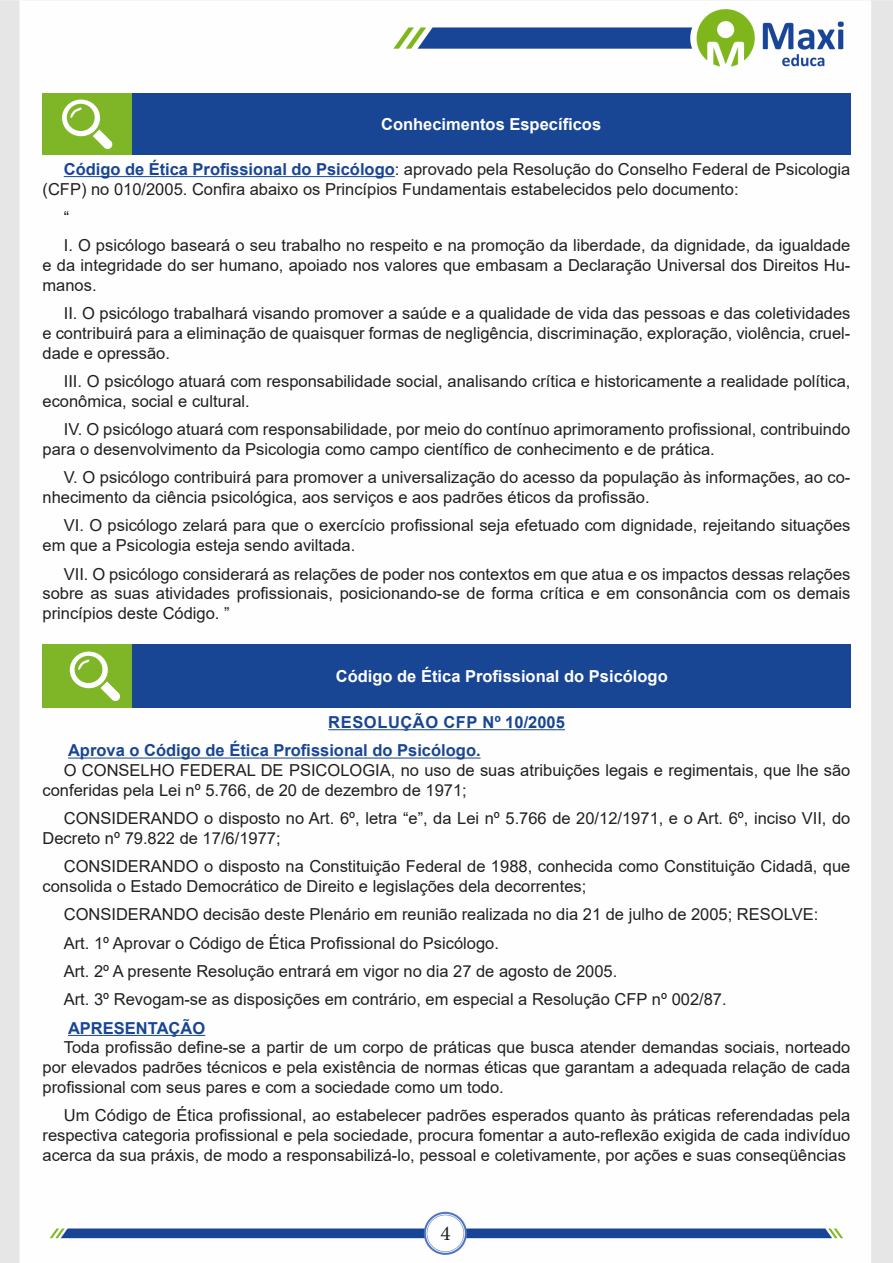
<style>
.page{position:relative;width:893px;height:1263px;background:#fff}
.page>*{position:absolute;margin:0;border:0;box-sizing:border-box;transform-origin:0 0}
.t1{font:21px "Minion Pro";color:#231f20}
.Texto{font:16.5px/19.8px "Arial";color:#231f20}
.t2{font:700 16.5px "Arial";color:#184695}
.Titulo{font:700 16.5px "Arial";color:#fff}
.Titulo_de_Caixa{font:700 16.5px "Arial";color:#fff}
.t3{font:700 16.5px "Arial";letter-spacing:.035em;color:#184695}
.s1{font-weight:700;color:#184695}
</style>
<div class="page">
<img style="left:0;top:0;width:893px;height:1263px">
<hr style="left:64px;top:176px;width:331px;height:1px;background:#184695">
<hr style="left:328px;top:729px;width:237px;height:1px;background:#184695">
<hr style="left:68px;top:758px;width:413px;height:1px;background:#184695">
<hr style="left:68px;top:1035px;width:137px;height:1px;background:#184695">
<div style="left:43px;top:94px;width:89px;height:61px;background:#7fb628"></div>
<div style="left:132px;top:94px;width:718px;height:61px;background:#184695"></div>
<svg style="left:62px;top:100px;width:51px;height:49px"></svg>
<div style="left:43px;top:644px;width:89px;height:64px;background:#7fb628"></div>
<div style="left:132px;top:644px;width:718px;height:64px;background:#184695"></div>
<svg style="left:70px;top:651px;width:50px;height:50px"></svg>
<p class="Titulo_de_Caixa" style="left:381px;top:113px;width:222px">Conhecimentos Específicos</p>
<p class="Texto" style="left:43px;top:159px;width:809px;text-indent:21px"><span class="s1">Código de Ética Profissional do Psicólogo</span>: aprovado pela Resolução do Conselho Federal de Psicologia (CFP) no 010/2005. Confira abaixo os Princípios Fundamentais estabelecidos pelo documento:</p>
<p class="Texto" style="left:64px;top:207px;width:7px">“</p>
<p class="Texto" style="left:43px;top:235px;width:809px;text-align:justify;text-indent:21px">I. O psicólogo baseará o seu trabalho no respeito e na promoção da liberdade, da dignidade, da igualdade e da integridade do ser humano, apoiado nos valores que embasam a Declaração Universal dos Direitos Hu&shy;manos.</p>
<p class="Texto" style="left:43px;top:303px;width:809px;text-align:justify;text-indent:21px">II. O psicólogo trabalhará visando promover a saúde e a qualidade de vida das pessoas e das coletividades e contribuirá para a eliminação de quaisquer formas de negligência, discriminação, exploração, violência, cruel&shy;dade e opressão.</p>
<p class="Texto" style="left:43px;top:371px;width:809px;text-indent:21px">III. O psicólogo atuará com responsabilidade social, analisando crítica e historicamente a realidade política, econômica, social e cultural.</p>
<p class="Texto" style="left:43px;top:419px;width:809px;text-indent:21px">IV. O psicólogo atuará com responsabilidade, por meio do contínuo aprimoramento profissional, contribuindo para o desenvolvimento da Psicologia como campo científico de conhecimento e de prática.</p>
<p class="Texto" style="left:43px;top:467px;width:809px;text-indent:21px">V. O psicólogo contribuirá para promover a universalização do acesso da população às informações, ao co&shy;nhecimento da ciência psicológica, aos serviços e aos padrões éticos da profissão.</p>
<p class="Texto" style="left:43px;top:516px;width:809px;text-indent:21px">VI. O psicólogo zelará para que o exercício profissional seja efetuado com dignidade, rejeitando situações em que a Psicologia esteja sendo aviltada.</p>
<p class="Texto" style="left:43px;top:564px;width:809px;text-align:justify;text-indent:21px">VII. O psicólogo considerará as relações de poder nos contextos em que atua e os impactos dessas relações sobre as suas atividades profissionais, posicionando-se de forma crítica e em consonância com os demais princípios deste Código. ”</p>
<p class="Titulo" style="left:336px;top:665px;width:333px">Código de Ética Profissional do Psicólogo</p>
<p class="t3" style="left:328px;top:710px;width:238px">RESOLUÇÃO CFP Nº 10/2005</p>
<p class="t2" style="left:68px;top:739px;width:414px">Aprova o Código de Ética Profissional do Psicólogo.</p>
<p class="Texto" style="left:43px;top:760px;width:809px;text-indent:21px">O CONSELHO FEDERAL DE PSICOLOGIA, no uso de suas atribuições legais e regimentais, que lhe são conferidas pela Lei nº 5.766, de 20 de dezembro de 1971;</p>
<p class="Texto" style="left:43px;top:808px;width:809px;text-indent:21px">CONSIDERANDO o disposto no Art. 6º, letra “e”, da Lei nº 5.766 de 20/12/1971, e o Art. 6º, inciso VII, do<br>Decreto nº 79.822 de 17/6/1977;</p>
<p class="Texto" style="left:43px;top:856px;width:809px;text-indent:21px">CONSIDERANDO o disposto na Constituição Federal de 1988, conhecida como Constituição Cidadã, que consolida o Estado Democrático de Direito e legislações dela decorrentes;</p>
<p class="Texto" style="left:64px;top:905px;width:756px">CONSIDERANDO decisão deste Plenário em reunião realizada no dia 21 de julho de 2005; RESOLVE:</p>
<p class="Texto" style="left:64px;top:933px;width:437px">Art. 1º Aprovar o Código de Ética Profissional do Psicólogo.</p>
<p class="Texto" style="left:64px;top:961px;width:555px">Art. 2º A presente Resolução entrará em vigor no dia 27 de agosto de 2005.</p>
<p class="Texto" style="left:64px;top:989px;width:664px">Art. 3º Revogam-se as disposições em contrário, em especial a Resolução CFP nº 002/87.</p>
<p class="t2" style="left:68px;top:1016px;width:139px">APRESENTAÇÃO</p>
<p class="Texto" style="left:43px;top:1038px;width:809px;text-align:justify;text-indent:21px">Toda profissão define-se a partir de um corpo de práticas que busca atender demandas sociais, norteado por elevados padrões técnicos e pela existência de normas éticas que garantam a adequada relação de cada profissional com seus pares e com a sociedade como um todo.</p>
<p class="Texto" style="left:43px;top:1105px;width:809px;text-align:justify;text-indent:21px">Um Código de Ética profissional, ao estabelecer padrões esperados quanto às práticas referendadas pela respectiva categoria profissional e pela sociedade, procura fomentar a auto-reflexão exigida de cada indivíduo acerca da sua práxis, de modo a responsabilizá-lo, pessoal e coletivamente, por ações e suas conseqüências</p>
<p class="t1" style="left:440px;top:1219px;width:12px">4</p>
</div>
